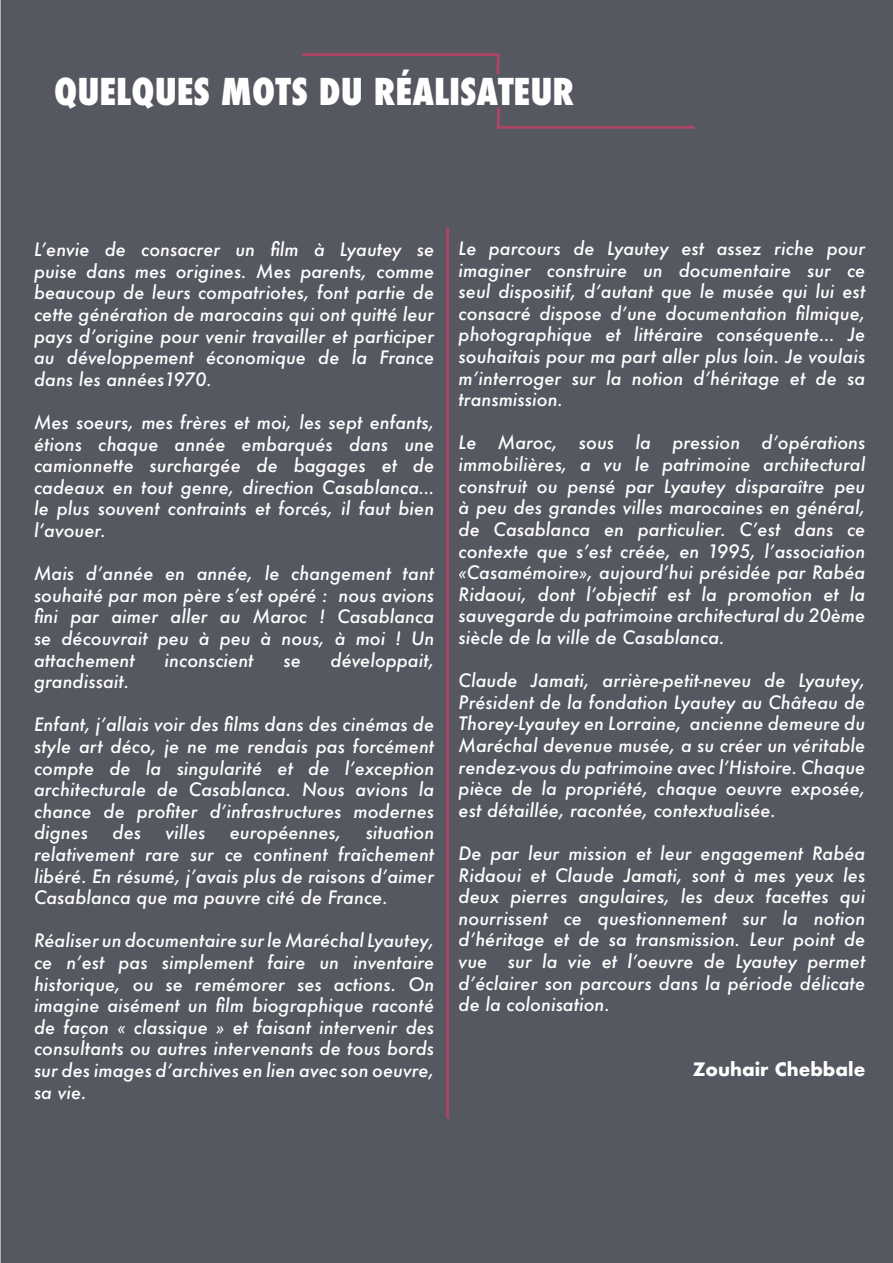
<style>
.page{position:relative;width:893px;height:1263px;background:#fff}
.page>*{position:absolute;margin:0;border:0;box-sizing:border-box;transform-origin:0 0}
.t1{font:800 condensed 36px "Futura";color:#fff}
.t2{font:italic 500 18px/21.6px "Futura";color:#fff;text-align:justify}
.t3{font:700 18px "Futura";color:#fff}
</style>
<div class="page">
<div style="left:1px;top:0;width:892px;height:1263px;background:#555861"></div>
<hr style="left:446px;top:227px;width:3px;height:891px;background:#a84663">
<svg style="left:496px;top:56px;width:4px;height:18px"></svg>
<hr style="left:302px;top:53px;width:197px;height:3px;background:#a84663">
<hr style="left:497px;top:126px;width:198px;height:3px;background:#a84663">
<hr style="left:497px;top:107px;width:3px;height:22px;background:#a84663">
<p class="t1" style="left:54px;top:67px;width:522px">QUELQUES MOTS DU RÉALISATEUR</p>
<p class="t2" style="left:34px;top:238px;width:402px">L’envie de consacrer un film à Lyautey se puise dans mes origines. Mes parents, comme beaucoup de leurs compatriotes, font partie de cette génération de marocains qui ont quitté leur pays d’origine pour venir travailler et participer au développement économique de la France dans les années1970.</p>
<p class="t2" style="left:34px;top:411px;width:402px">Mes soeurs, mes frères et moi, les sept enfants, étions chaque année embarqués dans une camionnette surchargée de bagages et de cadeaux en tout genre, direction Casablanca… le plus souvent contraints et forcés, il faut bien l’avouer.</p>
<p class="t2" style="left:34px;top:562px;width:402px">Mais d’année en année, le changement tant souhaité par mon père s’est opéré : nous avions fini par aimer aller au Maroc ! Casablanca se découvrait peu à peu à nous, à moi ! Un attachement</p>
<p class="t2" style="left:165px;top:649px;width:90px">inconscient</p>
<p class="t2" style="left:283px;top:649px;width:19px">se</p>
<p class="t2" style="left:331px;top:649px;width:105px">développait,</p>
<p class="t2" style="left:34px;top:670px;width:97px">grandissait.</p>
<p class="t2" style="left:34px;top:714px;width:402px">Enfant, j’allais voir des films dans des cinémas de style art déco, je ne me rendais pas forcément compte de la singularité et de l’exception architecturale de Casablanca. Nous avions la chance de profiter d’infrastructures modernes dignes</p>
<p class="t2" style="left:113px;top:822px;width:30px">des</p>
<p class="t2" style="left:165px;top:822px;width:42px">villes</p>
<p class="t2" style="left:230px;top:822px;width:113px">européennes,</p>
<p class="t2" style="left:34px;top:822px;width:402px;text-indent:332px">situation relativement rare sur ce continent fraîchement libéré. En résumé, j’avais plus de raisons d’aimer Casablanca que ma pauvre cité de France.</p>
<p class="t2" style="left:34px;top:930px;width:402px">Réaliser un documentaire sur le Maréchal Lyautey, ce n’est pas simplement faire un inventaire historique, ou se remémorer ses actions. On imagine aisément un film biographique raconté de façon « classique » et faisant intervenir des consultants ou autres intervenants de tous bords sur des images d’archives en lien avec son oeuvre, sa vie.</p>
<p class="t2" style="left:459px;top:237px;width:408px">Le parcours de Lyautey est assez riche pour imaginer construire un documentaire sur ce seul dispositif, d’autant que le musée qui lui est consacré dispose d’une documentation filmique, photographique et littéraire conséquente… Je souhaitais pour ma part aller plus loin. Je voulais m’interroger sur la notion d’héritage et de sa transmission.</p>
<p class="t2" style="left:459px;top:432px;width:408px">Le Maroc, sous la pression d’opérations immobilières, a vu le patrimoine architectural construit ou pensé par Lyautey disparaître peu à peu des grandes villes marocaines en général, de Casablanca en particulier. C’est dans ce contexte que s’est créée, en 1995, l’association «Casamémoire», aujourd’hui présidée par Rabéa Ridaoui, dont l’objectif est la promotion et la sauvegarde du patrimoine architectural du 20ème siècle de la ville de Casablanca.</p>
<p class="t2" style="left:459px;top:669px;width:408px">Claude Jamati, arrière-petit-neveu de Lyautey, Président de la fondation Lyautey au Château de Thorey-Lyautey en Lorraine, ancienne demeure du Maréchal devenue musée, a su créer un véritable rendez-vous du patrimoine avec l’Histoire. Chaque pièce de la propriété, chaque oeuvre exposée, est détaillée, racontée, contextualisée.</p>
<p class="t2" style="left:459px;top:842px;width:408px">De par leur mission et leur engagement Rabéa Ridaoui et Claude Jamati, sont à mes yeux les deux pierres angulaires, les deux facettes qui nourrissent ce questionnement sur la notion d’héritage et de sa transmission. Leur point de vue sur la vie et l’oeuvre de Lyautey permet d’éclairer son parcours dans la période délicate de la colonisation.</p>
<p class="t3" style="left:693px;top:1056px;width:174px">Zouhair Chebbale</p>
</div>
